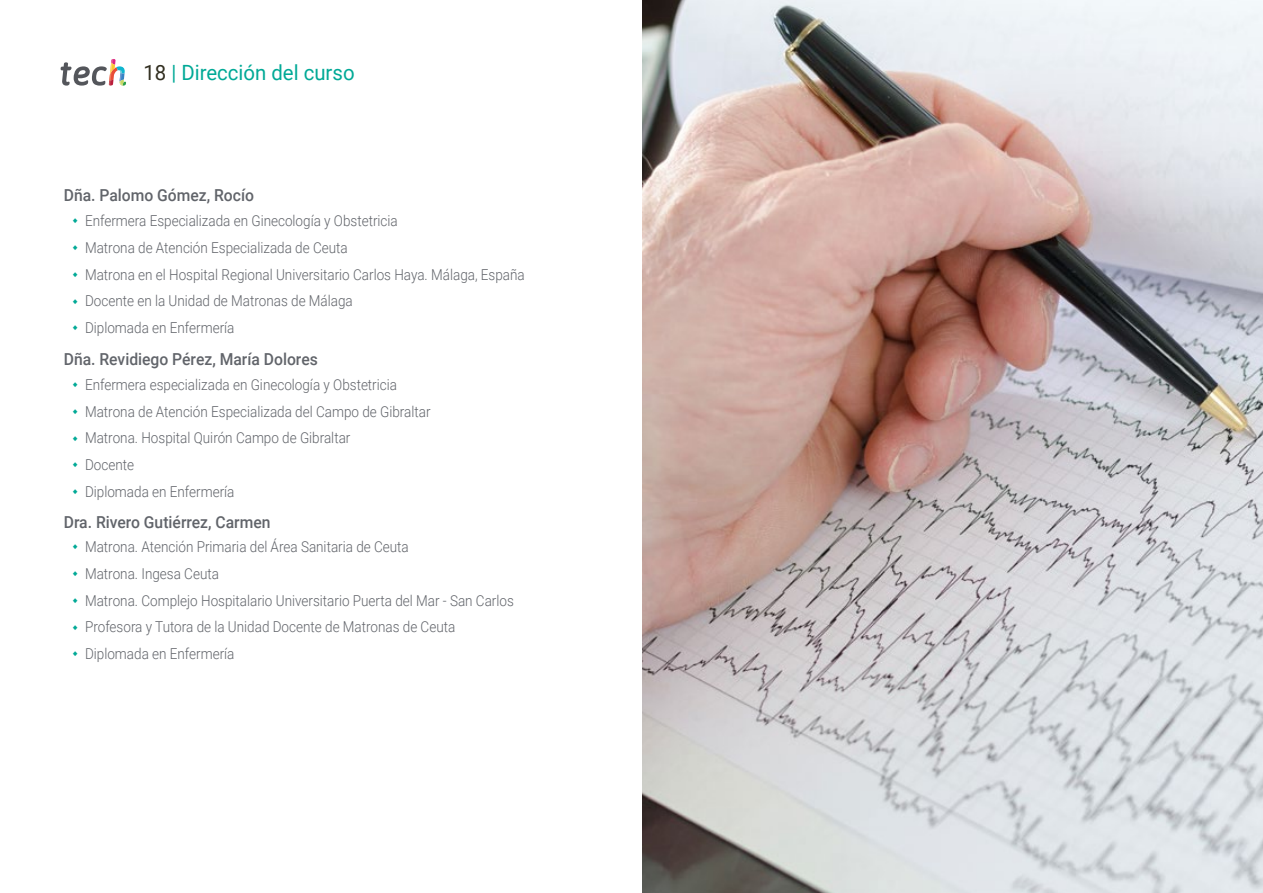
<style>
.page{position:relative;width:1263px;height:893px;background:#fff}
.page>*{position:absolute;margin:0;border:0;box-sizing:border-box;transform-origin:0 0}
.t1{font:21px "Roboto";color:#00a996}
.t2{font:500 16.5px "Roboto";color:#61646a;scale:.95 1}
.t3{font:300 15px/26.7px "Roboto";color:#61646a;scale:.9 1}
.s1{color:#312e20}
</style>
<div class="page">
<svg style="left:61px;top:59px;width:65px;height:27px"></svg>
<img style="left:642px;top:0;width:621px;height:893px">
<h1 class="t1" style="left:144px;top:57px;width:213px"><span class="s1">18</span> | Dirección del curso</h1>
<p class="t2" style="left:64px;top:184px;width:202px">Dña. Palomo Gómez, Rocío</p>
<p class="t3" style="left:85px;top:207px;width:490px">Enfermera Especializada en Ginecología y Obstetricia<br>Matrona de Atención Especializada de Ceuta<br>Matrona en el Hospital Regional Universitario Carlos Haya. Málaga, España Docente en la Unidad de Matronas de Málaga<br>Diplomada en Enfermería</p>
<p class="t2" style="left:64px;top:348px;width:269px">Dña. Revidiego Pérez, María Dolores</p>
<p class="t3" style="left:85px;top:370px;width:385px">Enfermera especializada en Ginecología y Obstetricia Matrona de Atención Especializada del Campo de Gibraltar Matrona. Hospital Quirón Campo de Gibraltar<br>Docente<br>Diplomada en Enfermería</p>
<p class="t2" style="left:64px;top:510px;width:219px">Dra. Rivero Gutiérrez, Carmen</p>
<p class="t3" style="left:85px;top:533px;width:478px">Matrona. Atención Primaria del Área Sanitaria de Ceuta<br>Matrona. Ingesa Ceuta<br>Matrona. Complejo Hospitalario Universitario Puerta del Mar - San Carlos Profesora y Tutora de la Unidad Docente de Matronas de Ceuta Diplomada en Enfermería</p>
</div>
